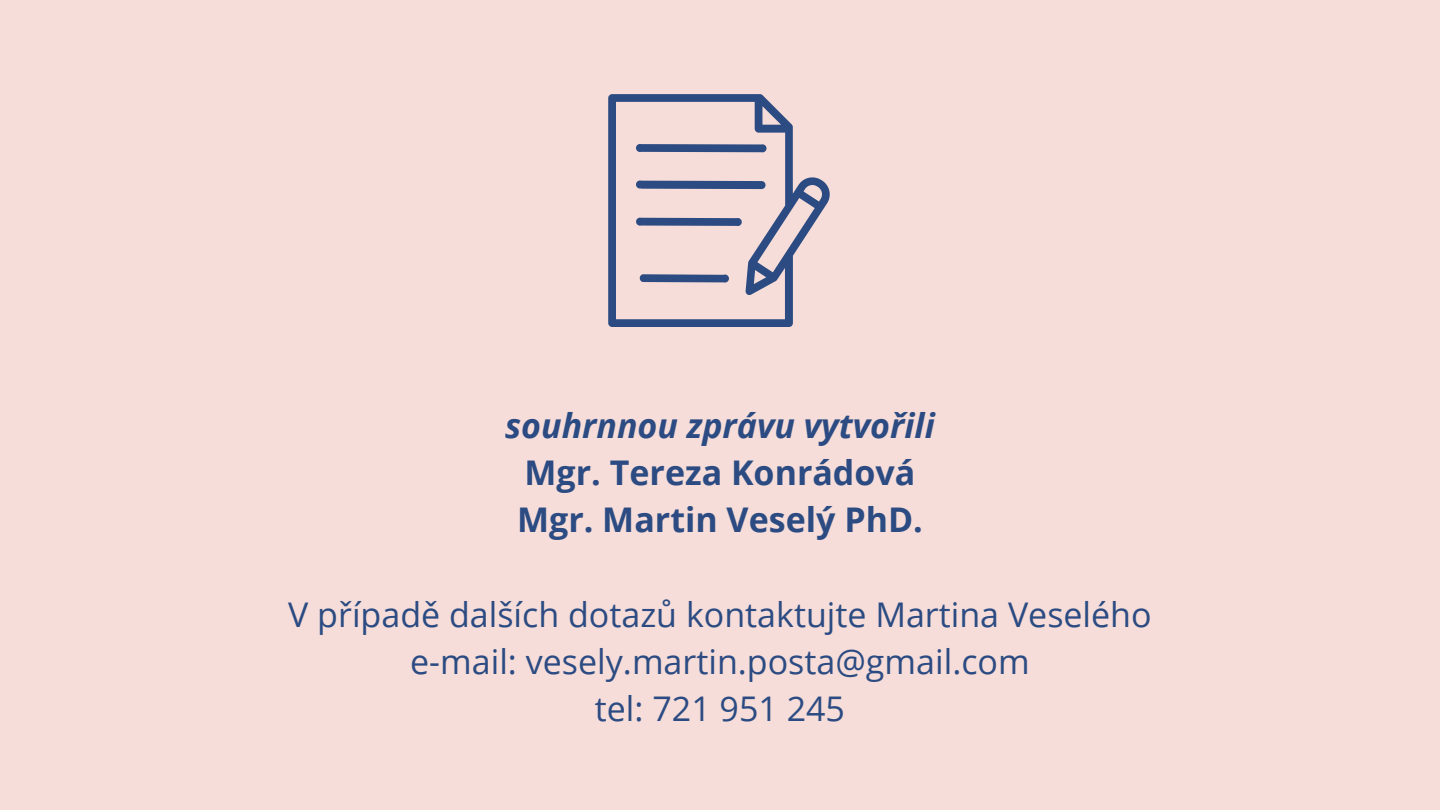
<style>
.page{position:relative;width:1440px;height:810px;background:#f6ddd9}
.page>*{position:absolute;margin:0;border:0;box-sizing:border-box;transform-origin:0 0}
.t1{font:34px/47.2px "Open Sans";color:#2b4b82;text-align:center}
.t2{font:700 34px/47.2px "Open Sans";color:#2b4b82}
.t3{font:italic 700 34px "Open Sans";color:#2b4b82}
</style>
<div class="page">
<svg style="left:608px;top:94px;width:222px;height:233px"></svg>
<svg style="left:636px;top:144px;width:131px;height:8px"></svg>
<svg style="left:636px;top:181px;width:130px;height:8px"></svg>
<svg style="left:636px;top:218px;width:106px;height:8px"></svg>
<svg style="left:640px;top:274px;width:89px;height:9px"></svg>
<p class="t3" style="left:505px;top:401px;width:431px">souhrnnou zprávu vytvořili</p>
<p class="t2" style="left:517px;top:448px;width:407px">Mgr. Tereza Konrádová<br>Mgr. Martin Veselý PhD.</p>
<p class="t1" style="left:288px;top:590px;width:865px">V případě dalších dotazů kontaktujte Martina Veselého e-mail: vesely.martin.posta@gmail.com<br>tel: 721 951 245</p>
</div>
